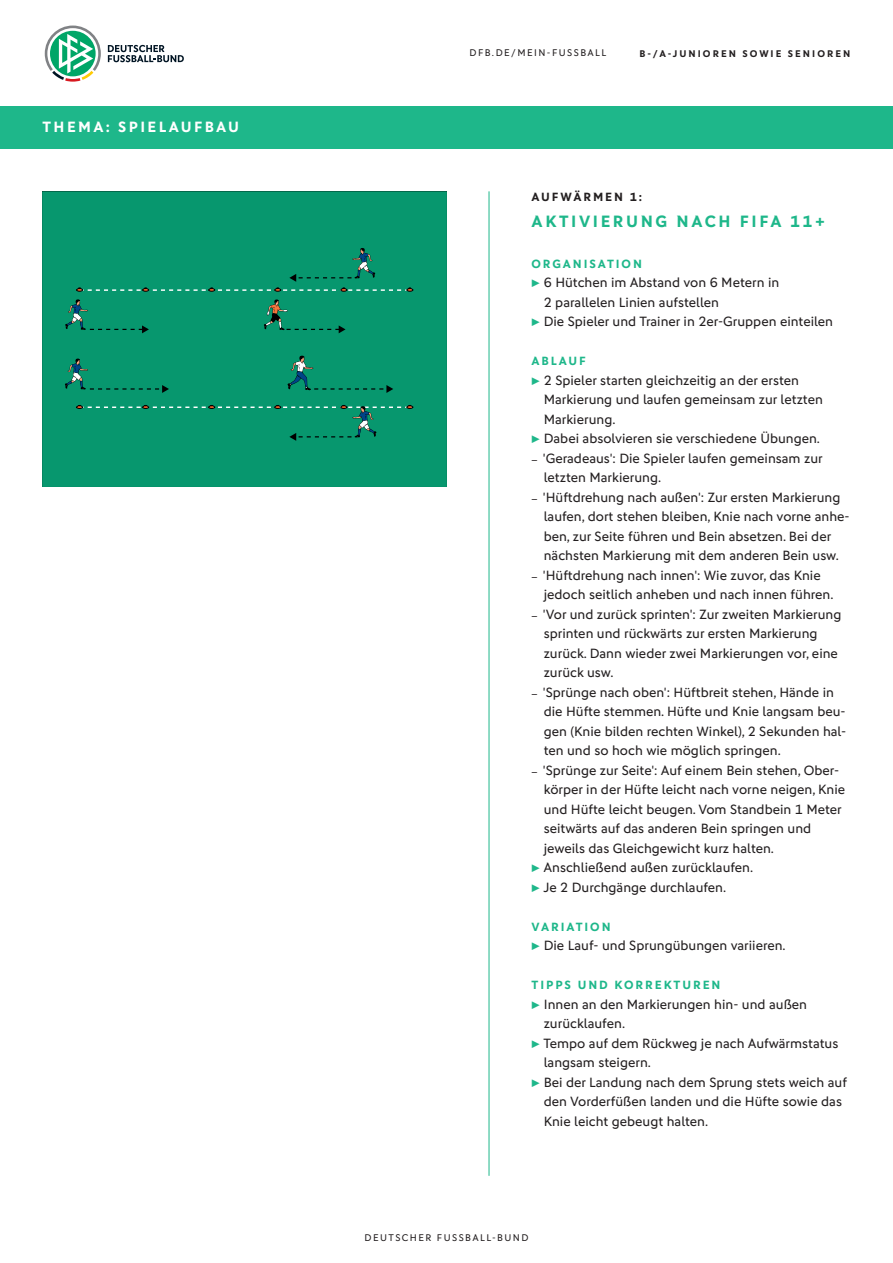
<style>
.page{position:relative;width:893px;height:1263px;background:#fff}
.page>*{position:absolute;margin:0;border:0;box-sizing:border-box;transform-origin:0 0}
.t1{font:700 16.5px "DFB Sans";letter-spacing:.16em;color:#1eb78a}
.t2{font:700 15px "DFB Sans";letter-spacing:.16em;color:#fff}
.t3{font:13.5px/19.5px "DFB Sans";color:#231f20}
.t4{font:700 12px "DFB Sans";letter-spacing:.16em;color:#1eb78a}
.t5{font:700 12px "DFB Sans";letter-spacing:.16em;color:#231f20}
.t6{font:9.75px "DFB Sans";letter-spacing:.15em;color:#231f20}
.t7{font:700 9.75px "DFB Sans";letter-spacing:.21em;color:#231f20}
.s1{font-family:"Mathematical Pi Six";font-size:10.5px;color:#1eb78a}
.s2{font-family:"Futura CE";font-style:italic;font-size:10.5px}
</style>
<div class="page">
<svg style="left:108px;top:45px;width:76px;height:17px"></svg>
<svg style="left:45px;top:26px;width:56px;height:56px"></svg>
<div style="left:0;top:106px;width:893px;height:43px;background:#1eb78a"></div>
<div style="left:43px;top:191px;width:403px;height:296px;background:#07976e"></div>
<svg style="left:76px;top:288px;width:337px;height:3px"></svg>
<svg style="left:65px;top:299px;width:84px;height:34px"></svg>
<svg style="left:65px;top:358px;width:104px;height:35px"></svg>
<svg style="left:289px;top:248px;width:86px;height:34px"></svg>
<svg style="left:76px;top:405px;width:337px;height:36px"></svg>
<svg style="left:264px;top:299px;width:82px;height:34px"></svg>
<svg style="left:288px;top:356px;width:105px;height:37px"></svg>
<hr style="left:489px;top:191px;width:1px;height:985px;background:#1eb78a">
<p class="t2" style="left:43px;top:118px;width:198px">THEMA: SPIELAUFBAU</p>
<p class="t6" style="left:469px;top:49px;width:138px">DFB.DE/MEIN-FUSSBALL</p>
<p class="t7" style="left:639px;top:48px;width:212px">B-/A-JUNIOREN SOWIE SENIOREN</p>
<p class="t5" style="left:532px;top:190px;width:112px">AUFWÄRMEN 1:</p>
<p class="t1" style="left:532px;top:211px;width:295px">AKTIVIERUNG NACH FIFA 11+</p>
<p class="t4" style="left:532px;top:257px;width:112px">ORGANISATION</p>
<p class="t3" style="left:544px;top:274px;width:237px;text-indent:-12px"><span class="s1">-</span> 6 Hütchen im Abstand von 6 Metern in<br>2 parallelen Linien aufstellen</p>
<p class="t3" style="left:531px;top:313px;width:303px"><span class="s1">-</span> Die Spieler und Trainer in 2er-Gruppen einteilen</p>
<p class="t4" style="left:532px;top:354px;width:56px">ABLAUF</p>
<p class="t3" style="left:544px;top:372px;width:281px;text-indent:-12px"><span class="s1">-</span> 2 Spieler starten gleichzeitig an der ersten<br>Markierung und laufen gemeinsam zur letzten<br>Markierung.</p>
<p class="t3" style="left:531px;top:430px;width:290px"><span class="s1">-</span> Dabei absolvieren sie verschiedene Übungen.</p>
<p class="t3" style="left:544px;top:450px;width:280px;text-indent:-12px"><span class="s2">–</span> 'Geradeaus': Die Spieler laufen gemeinsam zur letzten Markierung.</p>
<p class="t3" style="left:544px;top:489px;width:307px;text-indent:-12px"><span class="s2">–</span> 'Hüftdrehung nach außen': Zur ersten Markierung laufen, dort stehen bleiben, Knie nach vorne anhe&shy;ben, zur Seite führen und Bein absetzen. Bei der nächsten Markierung mit dem anderen Bein usw.</p>
<p class="t3" style="left:544px;top:567px;width:291px;text-indent:-12px"><span class="s2">–</span> 'Hüftdrehung nach innen': Wie zuvor, das Knie jedoch seitlich anheben und nach innen führen.</p>
<p class="t3" style="left:544px;top:606px;width:299px;text-indent:-12px"><span class="s2">–</span> 'Vor und zurück sprinten': Zur zweiten Markierung sprinten und rückwärts zur ersten Markierung zurück. Dann wieder zwei Markierungen vor, eine zurück usw.</p>
<p class="t3" style="left:544px;top:684px;width:304px;text-indent:-12px"><span class="s2">–</span> 'Sprünge nach oben': Hüftbreit stehen, Hände in die Hüfte stemmen. Hüfte und Knie langsam beu&shy;gen (Knie bilden rechten Winkel), 2 Sekunden hal&shy;ten und so hoch wie möglich springen.</p>
<p class="t3" style="left:544px;top:762px;width:303px;text-indent:-12px"><span class="s2">–</span> 'Sprünge zur Seite': Auf einem Bein stehen, Ober&shy;körper in der Hüfte leicht nach vorne neigen, Knie und Hüfte leicht beugen. Vom Standbein 1 Meter seitwärts auf das anderen Bein springen und jeweils das Gleichgewicht kurz halten.</p>
<p class="t3" style="left:531px;top:859px;width:223px"><span class="s1">-</span> Anschließend außen zurücklaufen.</p>
<p class="t3" style="left:531px;top:879px;width:196px"><span class="s1">-</span> Je 2 Durchgänge durchlaufen.</p>
<p class="t4" style="left:532px;top:920px;width:81px">VARIATION</p>
<p class="t3" style="left:531px;top:937px;width:256px"><span class="s1">-</span> Die Lauf- und Sprungübungen variieren.</p>
<p class="t4" style="left:532px;top:978px;width:190px">TIPPS UND KORREKTUREN</p>
<p class="t3" style="left:544px;top:996px;width:265px;text-indent:-12px"><span class="s1">-</span> Innen an den Markierungen hin- und außen zurücklaufen.</p>
<p class="t3" style="left:544px;top:1035px;width:296px;text-indent:-12px"><span class="s1">-</span> Tempo auf dem Rückweg je nach Aufwärmstatus langsam steigern.</p>
<p class="t3" style="left:544px;top:1074px;width:305px;text-indent:-12px"><span class="s1">-</span> Bei der Landung nach dem Sprung stets weich auf den Vorderfüßen landen und die Hüfte sowie das<br>Knie leicht gebeugt halten.</p>
<p class="t6" style="left:365px;top:1234px;width:165px">DEUTSCHER FUSSBALL-BUND</p>
</div>
